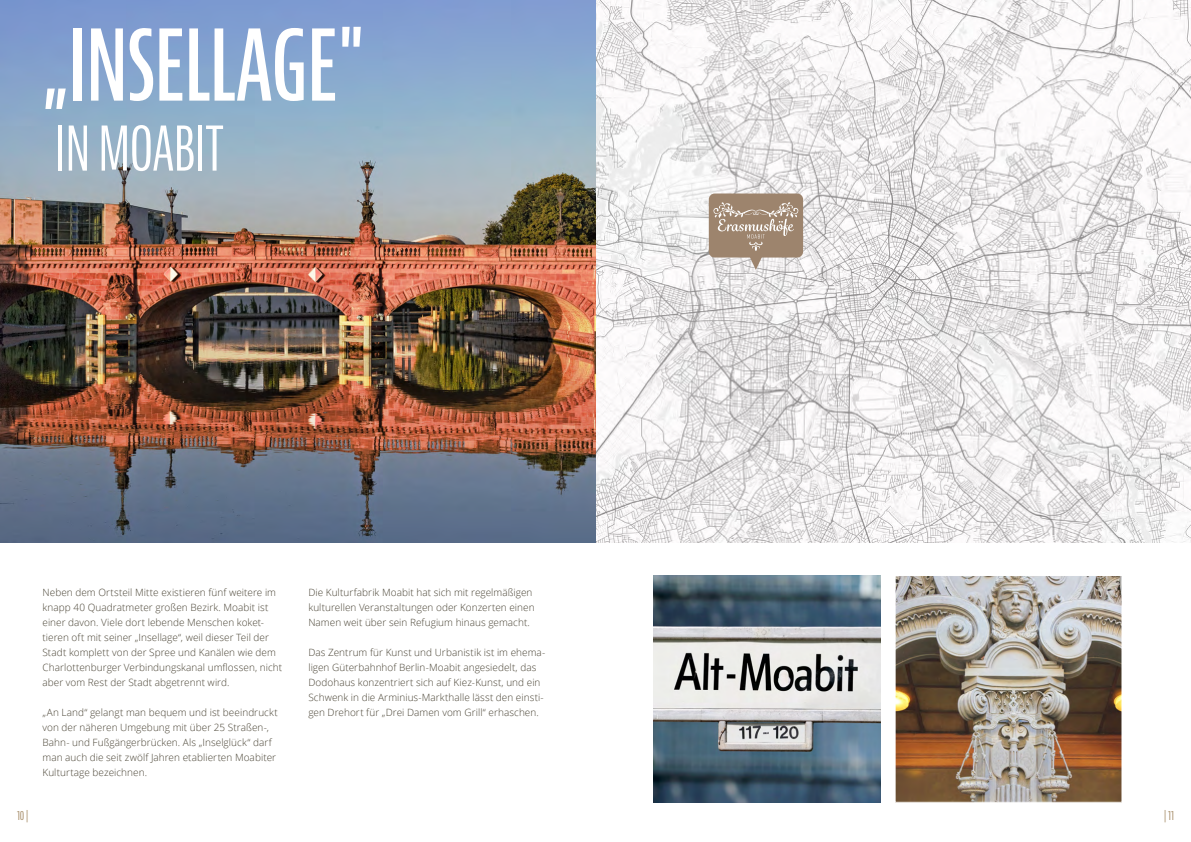
<style>
.page{position:relative;width:1191px;height:842px;background:#fff}
.page>*{position:absolute;margin:0;border:0;box-sizing:border-box;transform-origin:0 0}
.t1{font:600 extra-condensed 96px "Bernina Sans";color:#fff}
.t2{font:extra-condensed 60px "Bernina Sans";color:#fff}
.t3{font:extra-condensed 13px "Bernina Sans";color:#aa926f}
.t4{font:300 10px/15px "Open Sans";letter-spacing:.005em;color:#4a4435}
</style>
<div class="page">
<img style="left:595px;top:0;width:596px;height:542px">
<img style="left:0;top:0;width:595px;height:542px">
<img style="left:653px;top:575px;width:227px;height:227px">
<img style="left:896px;top:577px;width:224px;height:224px">
<div style="left:894px;top:575px;width:228px;height:228px;border:1px solid #fff"></div>
<div style="left:709px;top:193px;width:94px;height:65px;background:#9d846d;border-radius:6px"></div>
<svg style="left:713px;top:202px;width:85px;height:68px"></svg>
<h1 class="t1" style="left:43px;top:11px;width:324px">„INSELLAGE"</h1>
<h2 class="t2" style="left:55px;top:115px;width:169px">IN MOABIT</h2>
<p class="t4" style="left:43px;top:584px;width:241px">Neben dem Ortsteil Mitte existieren fünf weitere im knapp 40 Quadratmeter großen Bezirk. Moabit ist einer davon. Viele dort lebende Menschen koket&shy;tieren oft mit seiner „Insellage“, weil dieser Teil der Stadt komplett von der Spree und Kanälen wie dem Charlottenburger Verbindungskanal umflossen, nicht aber vom Rest der Stadt abgetrennt wird.</p>
<p class="t4" style="left:43px;top:704px;width:237px">„An Land“ gelangt man bequem und ist beeindruckt von der näheren Umgebung mit über 25 Straßen-, Bahn- und Fußgängerbrücken. Als „Inselglück“ darf man auch die seit zwölf Jahren etablierten Moabiter Kulturtage bezeichnen.</p>
<p class="t4" style="left:308px;top:584px;width:228px">Die Kulturfabrik Moabit hat sich mit regelmäßigen kulturellen Veranstaltungen oder Konzerten einen<br>Namen weit über sein Refugium hinaus gemacht.</p>
<p class="t4" style="left:308px;top:644px;width:238px">Das Zentrum für Kunst und Urbanistik ist im ehema&shy;ligen Güterbahnhof Berlin-Moabit angesiedelt, das Dodohaus konzentriert sich auf Kiez-Kunst, und ein Schwenk in die Arminius-Markthalle lässt den einsti&shy;gen Drehort für „Drei Damen vom Grill“ erhaschen.</p>
<h3 class="t3" style="left:17px;top:808px;width:13px">10 |</h3>
<h3 class="t3" style="left:1164px;top:808px;width:11px">| 11</h3>
</div>
